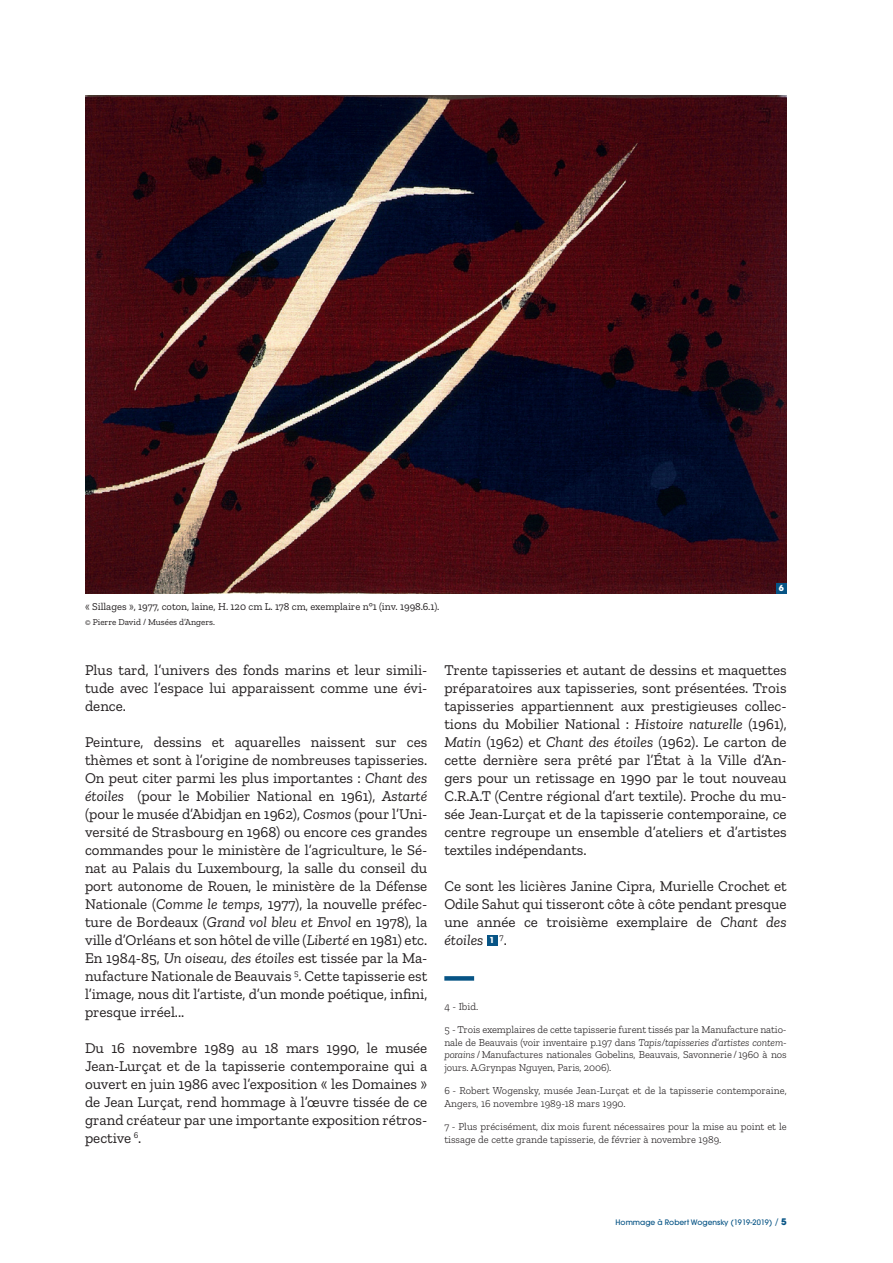
<style>
.page{position:relative;width:893px;height:1263px;background:#fff}
.page>*{position:absolute;margin:0;border:0;box-sizing:border-box;transform-origin:0 0}
.t1{font:15px/18px "Zilla Slab";color:#231f20;text-align:justify}
.t2{font:300 10.5px/12.6px "Zilla Slab";color:#231f20}
.t3{font:10.5px "Zilla Slab";color:#231f20}
.t4{font:9px "Zilla Slab";color:#231f20}
.t5{font:700 8.25px "Avant Garde";color:#fff}
.t6{font:500 7.5px "Avant Garde";color:#075485}
.s1{font-style:italic}
.s2{font-family:"Avant Garde";font-weight:700;font-size:8.25px;color:#fff}
.s3{font-weight:400;font-size:9px}
.s4{font-weight:700;font-size:9px}
</style>
<div class="page">
<div style="left:487px;top:935px;width:10px;height:10px;background:#075485"></div>
<div style="left:444px;top:976px;width:30px;height:5px;background:#075485"></div>
<img style="left:85px;top:96px;width:702px;height:497px">
<div style="left:776px;top:583px;width:11px;height:10px;background:#075485"></div>
<p class="t3" style="left:85px;top:600px;width:356px">« Sillages », 1977, coton, laine, H. 120 cm L. 178 cm, exemplaire n°1 (inv. 1998.6.1).</p>
<p class="t4" style="left:85px;top:617px;width:131px">© Pierre David / Musées d’Angers.</p>
<p class="t5" style="left:779px;top:583px;width:7px">6</p>
<p class="t1" style="left:85px;top:661px;width:344px">Plus tard, l’univers des fonds marins et leur simili&shy;tude avec l’espace lui apparaissent comme une évi&shy;dence.</p>
<p class="t1" style="left:85px;top:733px;width:344px">Peinture, dessins et aquarelles naissent sur ces thèmes et sont à l’origine de nombreuses tapisseries.<br>On peut citer parmi les plus importantes : <span class="s1">Chant des étoiles</span> (pour le Mobilier National en 1961), <span class="s1">Astarté </span>(pour le musée d’Abidjan en 1962), <span class="s1">Cosmos</span> (pour l’Uni&shy;versité de Strasbourg en 1968) ou encore ces grandes commandes pour le ministère de l’agriculture, le Sé&shy;nat au Palais du Luxembourg, la salle du conseil du port autonome de Rouen, le ministère de la Défense Nationale (<span class="s1">Comme le temps</span>, 1977), la nouvelle préfec&shy;ture de Bordeaux (<span class="s1">Grand vol bleu et Envol</span> en 1978), la ville d’Orléans et son hôtel de ville (<span class="s1">Liberté</span> en 1981) etc.<br>En 1984-85, <span class="s1">Un oiseau, des étoiles</span> est tissée par la Ma&shy;nufacture Nationale de Beauvais <sup>5</sup>. Cette tapisserie est l’image, nous dit l’artiste, d’un monde poétique, infini, presque irréel...</p>
<p class="t1" style="left:85px;top:1039px;width:344px">Du 16 novembre 1989 au 18 mars 1990, le musée Jean-Lurçat et de la tapisserie contemporaine qui a ouvert en juin 1986 avec l’exposition « les Domaines » de Jean Lurçat, rend hommage à l’œuvre tissée de ce grand créateur par une importante exposition rétros&shy;pective <sup>6</sup>.</p>
<p class="t1" style="left:444px;top:661px;width:344px">Trente tapisseries et autant de dessins et maquettes préparatoires aux tapisseries, sont présentées. Trois tapisseries appartiennent aux prestigieuses collec&shy;tions du Mobilier National : <span class="s1">Histoire naturelle</span> (1961), <span class="s1">Matin</span> (1962) et <span class="s1">Chant des étoiles</span> (1962). Le carton de cette dernière sera prêté par l’État à la Ville d’An&shy;gers pour un retissage en 1990 par le tout nouveau C.R.A.T (Centre régional d’art textile). Proche du mu&shy;sée Jean-Lurçat et de la tapisserie contemporaine, ce centre regroupe un ensemble d’ateliers et d’artistes textiles indépendants.</p>
<p class="t1" style="left:444px;top:877px;width:344px">Ce sont les licières Janine Cipra, Murielle Crochet et Odile Sahut qui tisseront côte à côte pendant presque une année ce troisième exemplaire de <span class="s1">Chant des étoiles</span> <span class="s2">1</span> <sup>7</sup>.</p>
<p class="t2" style="left:444px;top:1000px;width:35px">4 - Ibid.</p>
<p class="t2" style="left:444px;top:1023px;width:344px;text-align:justify">5 - Trois exemplaires de cette tapisserie furent tissés par la Manufacture natio&shy;nale de Beauvais (voir inventaire p.197 dans <span class="s1">Tapis/tapisseries d’artistes contem&shy;porains</span> / Manufactures nationales Gobelins, Beauvais, Savonnerie / 1960 à nos jours. A.Grynpas Nguyen, Paris, 2006).</p>
<p class="t2" style="left:444px;top:1084px;width:344px">6 - Robert Wogensky, musée Jean-Lurçat et de la tapisserie contemporaine,<br>Angers, 16 novembre 1989-18 mars 1990.</p>
<p class="t2" style="left:444px;top:1120px;width:344px">7 - Plus précisément, dix mois furent nécessaires pour la mise au point et le tissage de cette grande tapisserie, de février à novembre 1989.</p>
<p class="t6" style="left:616px;top:1218px;width:173px">Hommage à Robert Wogensky (1919-2019) <span class="s3">/</span> <span class="s4">5</span></p>
</div>
